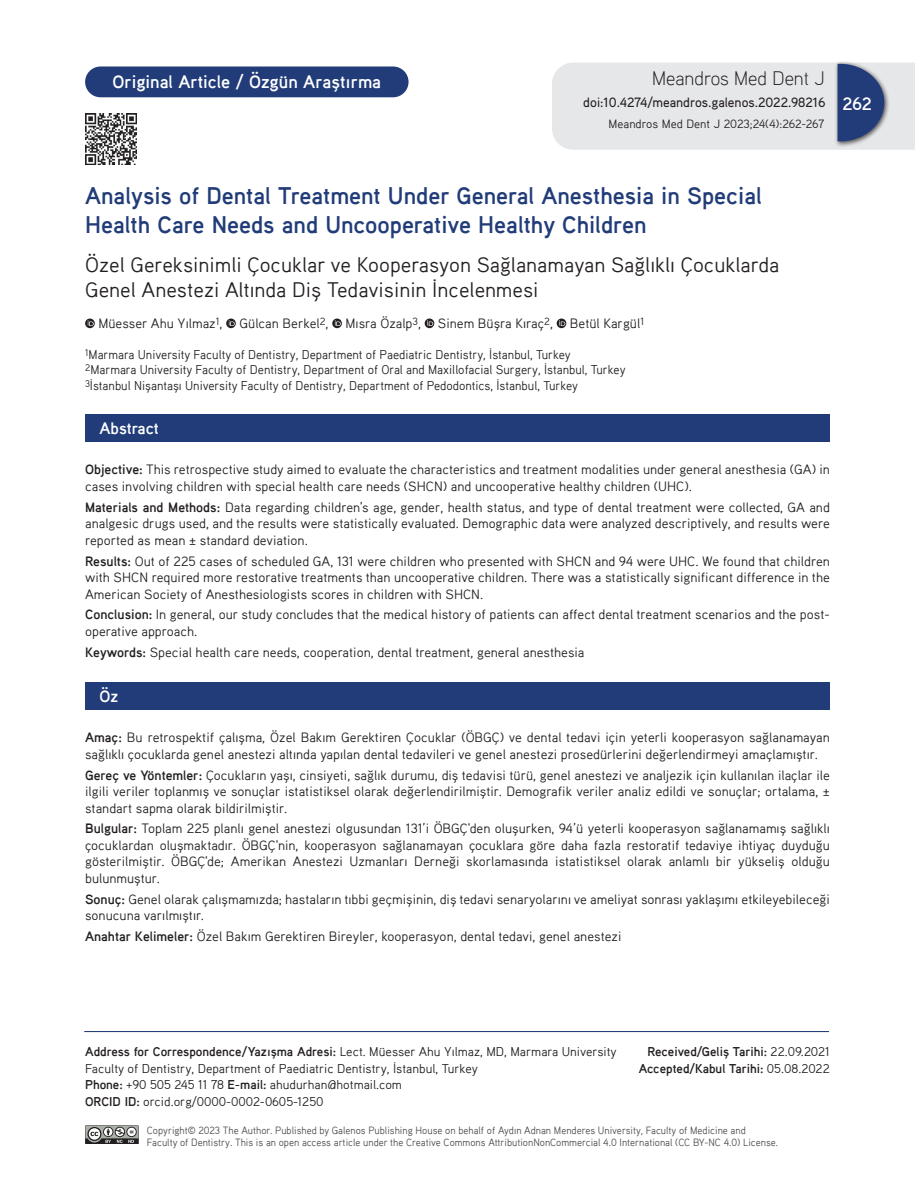
<style>
.page{position:relative;width:915px;height:1191px;background:#fff}
.page>*{position:absolute;margin:0;border:0;box-sizing:border-box;transform-origin:0 0}
._1__BASLIK{font:700 24px/28.8px "Aaux Pro";color:#213c78}
._2__BASLIK{font:21px/25.2px "Aaux Pro";color:#231f20}
.t1{font:300 19.5px "Aaux Pro";color:#231f20}
.t2{font:700 18px "Aaux Pro";color:#fff}
.ABSTRACT_BASLIK{font:700 16.5px "Aaux Pro";letter-spacing:-.005em;color:#fff}
.OZET{font:13.5px/16.5px "Aaux Pro";color:#231f20}
.YAZARLAR{font:13.5px "Aaux Pro";color:#231f20}
.DOİ{font:500 13.5px "Aaux Pro";color:#231f20}
.KURUMLAR{font:12.75px "Aaux Pro";color:#231f20;scale:.96 1}
.YAZISMA{font:12.75px/16.5px "Aaux Pro";color:#231f20}
.GELİS_TARİHİ{font:700 12.75px/16.5px "Aaux Pro";color:#231f20;text-align:right}
.SAYFA_ARA{font:12px "Aaux Pro";color:#231f20}
.t3{font:10.5px/12px "Aaux Pro";color:#4b4c4d;scale:.95 1}
.s1{font-weight:700}
.s2{font-weight:400}
</style>
<div class="page">
<div style="left:834px;top:61px;width:56px;height:87px;background:#231f20;opacity:.75"></div>
<svg style="left:552px;top:63px;width:362px;height:87px;background:#d2d6dd"></svg>
<div style="left:85px;top:66px;width:323px;height:31px;background:#213c78;border-radius:15px"></div>
<svg style="left:85px;top:1125px;width:54px;height:19px"></svg>
<img style="left:85px;top:113px;width:51px;height:51px">
<hr style="left:84px;top:1031px;width:744px;height:1px;background:#213c78">
<svg style="left:85px;top:318px;width:10px;height:10px"></svg>
<svg style="left:88px;top:320px;width:6px;height:6px"></svg>
<svg style="left:226px;top:318px;width:10px;height:10px"></svg>
<svg style="left:229px;top:320px;width:6px;height:6px"></svg>
<svg style="left:332px;top:318px;width:10px;height:10px"></svg>
<svg style="left:335px;top:320px;width:6px;height:6px"></svg>
<svg style="left:424px;top:318px;width:10px;height:10px"></svg>
<svg style="left:427px;top:320px;width:6px;height:6px"></svg>
<svg style="left:556px;top:318px;width:10px;height:10px"></svg>
<svg style="left:559px;top:320px;width:6px;height:6px"></svg>
<div style="left:85px;top:414px;width:744px;height:27px;background:#213c78"></div>
<div style="left:85px;top:682px;width:744px;height:27px;background:#213c78"></div>
<h3 class="t2" style="left:112px;top:70px;width:270px">Original Article / Özgün Araştırma</h3>
<h3 class="t1" style="left:652px;top:66px;width:174px">Meandros Med Dent J</h3>
<p class="DOİ" style="left:583px;top:94px;width:244px">doi:10.4274/meandros.galenos.2022.98216</p>
<p class="SAYFA_ARA" style="left:608px;top:116px;width:217px">Meandros Med Dent J 2023;24(4):262-267</p>
<h3 class="t2" style="left:842px;top:92px;width:31px">262</h3>
<p class="_1__BASLIK" style="left:85px;top:181px;width:678px">Analysis of Dental Treatment Under General Anesthesia in Special<br>Health Care Needs and Uncooperative Healthy Children</p>
<p class="_2__BASLIK" style="left:85px;top:251px;width:695px">Özel Gereksinimli Çocuklar ve Kooperasyon Sağlanamayan Sağlıklı Çocuklarda<br>Genel Anestezi Altında Diş Tedavisinin İncelenmesi</p>
<p class="YAZARLAR" style="left:98px;top:315px;width:126px">Müesser Ahu Yılmaz<sup>1</sup>,</p>
<p class="YAZARLAR" style="left:239px;top:315px;width:91px">Gülcan Berkel<sup>2</sup>,</p>
<p class="YAZARLAR" style="left:345px;top:315px;width:77px">Mısra Özalp<sup>3</sup>,</p>
<p class="YAZARLAR" style="left:438px;top:315px;width:116px">Sinem Büşra Kıraç<sup>2</sup>,</p>
<p class="YAZARLAR" style="left:569px;top:315px;width:76px">Betül Kargül<sup>1</sup></p>
<p class="KURUMLAR" style="left:85px;top:346px;width:507px"><sup>1</sup>Marmara University Faculty of Dentistry, Department of Paediatric Dentistry, İstanbul, Turkey</p>
<p class="KURUMLAR" style="left:85px;top:362px;width:564px"><sup>2</sup>Marmara University Faculty of Dentistry, Department of Oral and Maxillofacial Surgery, İstanbul, Turkey</p>
<p class="KURUMLAR" style="left:85px;top:377px;width:515px"><sup>3</sup>İstanbul Nişantaşı University Faculty of Dentistry, Department of Pedodontics, İstanbul, Turkey</p>
<p class="ABSTRACT_BASLIK" style="left:99px;top:418px;width:61px">Abstract</p>
<p class="OZET" style="left:85px;top:461px;width:746px"><span class="s1">Objective:</span> This retrospective study aimed to evaluate the characteristics and treatment modalities under general anesthesia (GA) in cases involving children with special health care needs (SHCN) and uncooperative healthy children (UHC).</p>
<p class="OZET" style="left:85px;top:498px;width:746px;text-align:justify"><span class="s1">Materials and Methods:</span> Data regarding children’s age, gender, health status, and type of dental treatment were collected, GA and analgesic drugs used, and the results were statistically evaluated. Demographic data were analyzed descriptively, and results were reported as mean ± standard deviation.</p>
<p class="OZET" style="left:85px;top:552px;width:746px;text-align:justify"><span class="s1">Results:</span> Out of 225 cases of scheduled GA, 131 were children who presented with SHCN and 94 were UHC. We found that children with SHCN required more restorative treatments than uncooperative children. There was a statistically significant difference in the American Society of Anesthesiologists scores in children with SHCN.</p>
<p class="OZET" style="left:85px;top:606px;width:746px"><span class="s1">Conclusion:</span> In general, our study concludes that the medical history of patients can affect dental treatment scenarios and the post&shy;operative approach.</p>
<p class="OZET" style="left:85px;top:643px;width:500px"><span class="s1">Keywords:</span> Special health care needs, cooperation, dental treatment, general anesthesia</p>
<p class="ABSTRACT_BASLIK" style="left:99px;top:686px;width:20px">Öz</p>
<p class="OZET" style="left:85px;top:729px;width:746px"><span class="s1">Amaç:</span> Bu retrospektif çalışma, Özel Bakım Gerektiren Çocuklar (ÖBGÇ) ve dental tedavi için yeterli kooperasyon sağlanamayan sağlıklı çocuklarda genel anestezi altında yapılan dental tedavileri ve genel anestezi prosedürlerini değerlendirmeyi amaçlamıştır.</p>
<p class="OZET" style="left:85px;top:766px;width:746px;text-align:justify"><span class="s1">Gereç ve Yöntemler:</span> Çocukların yaşı, cinsiyeti, sağlık durumu, diş tedavisi türü, genel anestezi ve analjezik için kullanılan ilaçlar ile ilgili veriler toplanmış ve sonuçlar istatistiksel olarak değerlendirilmiştir. Demografik veriler analiz edildi ve sonuçlar; ortalama, ± standart sapma olarak bildirilmiştir.</p>
<p class="OZET" style="left:85px;top:820px;width:746px;text-align:justify"><span class="s1">Bulgular:</span> Toplam 225 planlı genel anestezi olgusundan 131’i ÖBGÇ'den oluşurken, 94’ü yeterli kooperasyon sağlanamamış sağlıklı çocuklardan oluşmaktadır. ÖBGÇ'nin, kooperasyon sağlanamayan çocuklara göre daha fazla restoratif tedaviye ihtiyaç duyduğu gösterilmiştir. ÖBGÇ'de; Amerikan Anestezi Uzmanları Derneği skorlamasında istatistiksel olarak anlamlı bir yükseliş olduğu bulunmuştur.</p>
<p class="OZET" style="left:85px;top:890px;width:746px"><span class="s1">Sonuç:</span> Genel olarak çalışmamızda; hastaların tıbbi geçmişinin, diş tedavi senaryolarını ve ameliyat sonrası yaklaşımı etkileyebileceği sonucuna varılmıştır.</p>
<p class="OZET" style="left:85px;top:927px;width:537px"><span class="s1">Anahtar Kelimeler:</span> Özel Bakım Gerektiren Bireyler, kooperasyon, dental tedavi, genel anestezi</p>
<p class="YAZISMA" style="left:85px;top:1043px;width:533px"><span class="s1">Address for Correspondence/Yazışma Adresi:</span> Lect. Müesser Ahu Yılmaz, MD, Marmara University<br>Faculty of Dentistry, Department of Paediatric Dentistry, İstanbul, Turkey</p>
<p class="YAZISMA" style="left:85px;top:1076px;width:318px"><span class="s1">Phone:</span> +90 505 245 11 78 <span class="s1">E-mail:</span> ahudurhan@hotmail.com<br><span class="s1">ORCID ID:</span> orcid.org/0000-0002-0605-1250</p>
<p class="GELİS_TARİHİ" style="left:638px;top:1043px;width:193px">Received/Geliş Tarihi: <span class="s2">22.09.2021<br></span>Accepted/Kabul Tarihi: <span class="s2">05.08.2022</span></p>
<p class="t3" style="left:147px;top:1123px;width:666px">Copyright© 2023 The Author. Published by Galenos Publishing House on behalf of Aydın Adnan Menderes University, Faculty of Medicine and<br>Faculty of Dentistry. This is an open access article under the Creative Commons AttributionNonCommercial 4.0 International (CC BY-NC 4.0) License.</p>
</div>
